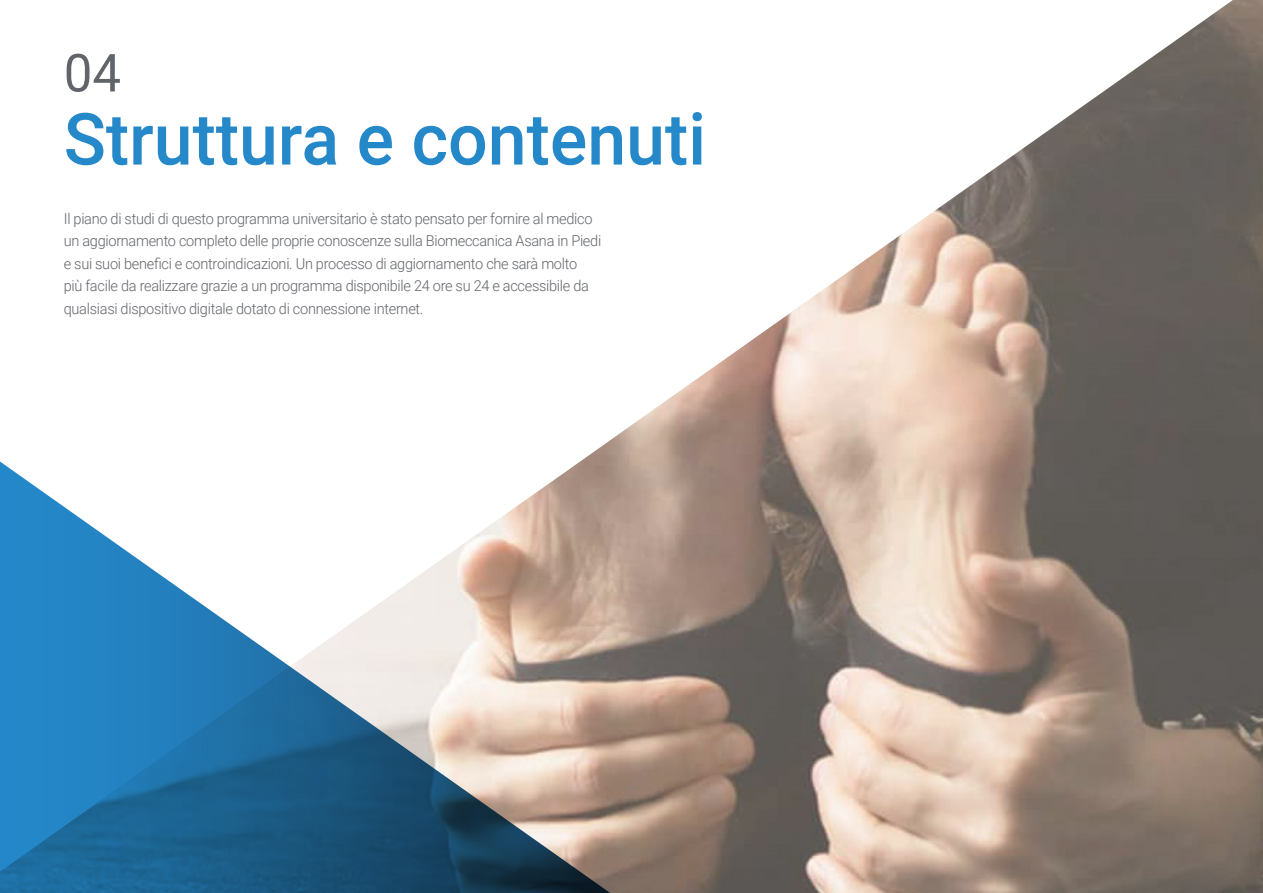
<style>
.page{position:relative;width:1263px;height:893px;background:#fff}
.page>*{position:absolute;margin:0;border:0;box-sizing:border-box;transform-origin:0 0}
.t1{font:500 72px "Roboto";color:#2488c9}
.t2{font:52.5px "Roboto";color:#61646a}
.t3{font:300 15px/22.5px "Roboto";letter-spacing:-.02em;color:#61646a}
</style>
<div class="page">
<img style="left:602px;top:0;width:661px;height:893px">
<svg style="left:0;top:446px;width:640px;height:447px"></svg>
<h2 class="t2" style="left:64px;top:36px;width:59px">04</h2>
<h1 class="t1" style="left:64px;top:89px;width:644px">Struttura e contenuti</h1>
<p class="t3" style="left:64px;top:207px;width:539px">Il piano di studi di questo programma universitario è stato pensato per fornire al medico un aggiornamento completo delle proprie conoscenze sulla Biomeccanica Asana in Piedi e sui suoi benefici e controindicazioni. Un processo di aggiornamento che sarà molto<br>più facile da realizzare grazie a un programma disponibile 24 ore su 24 e accessibile da qualsiasi dispositivo digitale dotato di connessione internet.</p>
</div>
